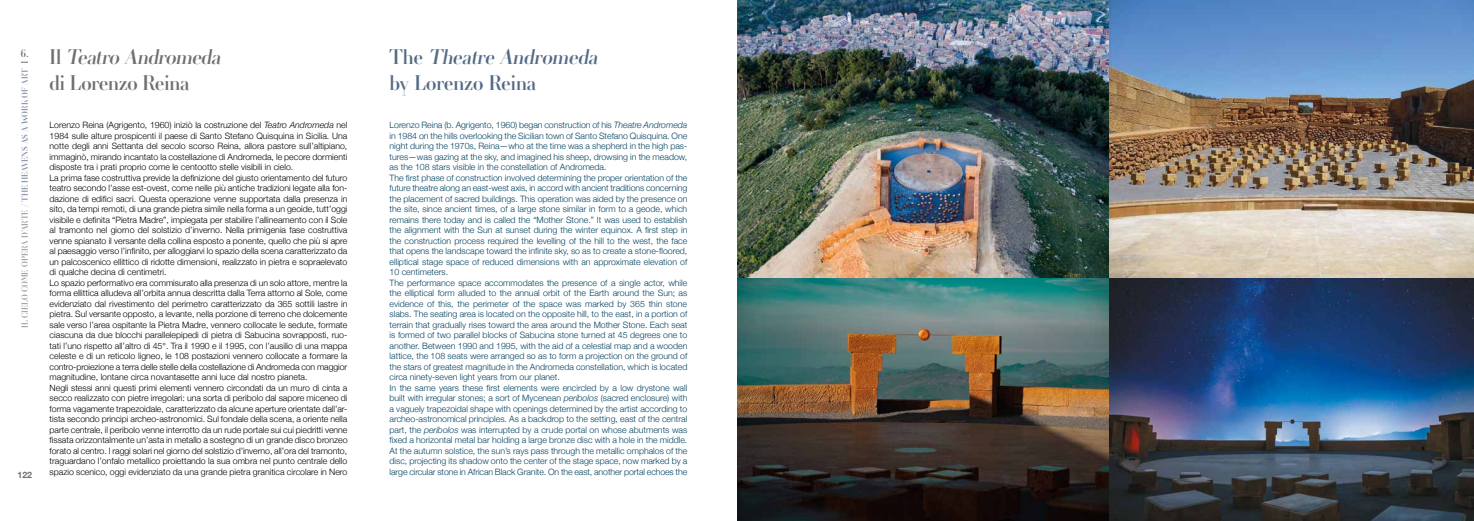
<style>
.page{position:relative;width:1474px;height:521px;background:#fff}
.page>*{position:absolute;margin:0;border:0;box-sizing:border-box;transform-origin:0 0}
.t1{font:21px/25.2px "Retiro Std Regular 24 pt";letter-spacing:-.01em;color:#706f6f;text-align:center}
.t2{font:21px/25.2px "Retiro Std Regular 24 pt";color:#536b86}
.t3{font:300 8.75px/10.5px "Helvetica Neue";color:#000}
.t4{font:300 8.75px/10.5px "Helvetica Neue";color:#004260}
.t5{font:8.75px "Retiro Std Regular 24 pt";color:#838fa4}
.t6{font:700 8.75px "Helvetica Neue";color:#706f6f}
.s1{font-style:italic}
.s2{color:#9d9d9c}
</style>
<div class="page">
<img style="left:737px;top:0;width:736px;height:521px">
<h1 class="t1" style="left:21px;top:46px;width:205px"><sup>6</sup> <sup>.</sup> I l <span class="s1">Teatro Andromeda </span>di Lorenzo Reina</h1>
<p class="t3" style="left:50px;top:119px;width:299px">Lorenzo Reina (Agrigento, 1960) iniziò la costruzione del <span class="s1">Teatro Andromeda</span> nel 1984 sulle alture prospicenti il paese di Santo Stefano Quisquina in Sicilia. Una notte degli anni Settanta del secolo scorso Reina, allora pastore sull’altipiano, immaginò, mirando incantato la costellazione di Andromeda, le pecore dormienti disposte tra i prati proprio come le centootto stelle visibili in cielo.<br>La prima fase costruttiva previde la definizione del giusto orientamento del futuro teatro secondo l’asse est-ovest, come nelle più antiche tradizioni legate alla fon&shy;dazione di edifici sacri. Questa operazione venne supportata dalla presenza in sito, da tempi remoti, di una grande pietra simile nella forma a un geoide, tutt’oggi visibile e definita “Pietra Madre”, impiegata per stabilire l’allineamento con il Sole al tramonto nel giorno del solstizio d’inverno. Nella primigenia fase costruttiva venne spianato il versante della collina esposto a ponente, quello che più si apre al paesaggio verso l’infinito, per alloggiarvi lo spazio della scena caratterizzato da un palcoscenico ellittico di ridotte dimensioni, realizzato in pietra e sopraelevato di qualche decina di centimetri.<br>Lo spazio performativo era commisurato alla presenza di un solo attore, mentre la forma ellittica alludeva all’orbita annua descritta dalla Terra attorno al Sole, come evidenziato dal rivestimento del perimetro caratterizzato da 365 sottili lastre in pietra. Sul versante opposto, a levante, nella porzione di terreno che dolcemente sale verso l’area ospitante la Pietra Madre, vennero collocate le sedute, formate ciascuna da due blocchi parallelepipedi di pietra di Sabucina sovrapposti, ruo&shy;tati l’uno rispetto all’altro di 45°. Tra il 1990 e il 1995, con l’ausilio di una mappa celeste e di un reticolo ligneo, le 108 postazioni vennero collocate a formare la contro-proiezione a terra delle stelle della costellazione di Andromeda con maggior magnitudine, lontane circa novantasette anni luce dal nostro pianeta.<br>Negli stessi anni questi primi elementi vennero circondati da un muro di cinta a secco realizzato con pietre irregolari: una sorta di peribolo dal sapore miceneo di forma vagamente trapezoidale, caratterizzato da alcune aperture orientate dall’ar&shy;tista secondo principi archeo-astronomici. Sul fondale della scena, a oriente nella parte centrale, il peribolo venne interrotto da un rude portale sui cui piedritti venne fissata orizzontalmente un’asta in metallo a sostegno di un grande disco bronzeo forato al centro. I raggi solari nel giorno del solstizio d’inverno, all’ora del tramonto, traguardano l’onfalo metallico proiettando la sua ombra nel punto centrale dello spazio scenico, oggi evidenziato da una grande pietra granitica circolare in Nero</p>
<p class="t5" style="left:20px;top:328px;width:261px;rotate:-90deg"><span class="s2">IL CIELO COME OPERA D’ARTE</span> / THE HEAVENS AS A WORK OF ART</p>
<p class="t6" style="left:18px;top:468px;width:16px">122</p>
<h1 class="t2" style="left:389px;top:46px;width:213px">T h e <span class="s1">Theatre Andromeda </span>by Lorenzo Reina</h1>
<p class="t4" style="left:389px;top:119px;width:299px">Lorenzo Reina (b. Agrigento, 1960) began construction of his <span class="s1">Theatre Andromeda </span>in 1984 on the hills overlooking the Sicilian town of Santo Stefano Quisquina. One night during the 1970s, Reina—who at the time was a shepherd in the high pas&shy;tures—was gazing at the sky, and imagined his sheep, drowsing in the meadow, as the 108 stars visible in the constellation of Andromeda.<br>The first phase of construction involved determining the proper orientation of the future theatre along an east-west axis, in accord with ancient traditions concerning the placement of sacred buildings. This operation was aided by the presence on the site, since ancient times, of a large stone similar in form to a geode, which remains there today and is called the “Mother Stone.” It was used to establish the alignment with the Sun at sunset during the winter equinox. A first step in the construction process required the levelling of the hill to the west, the face that opens the landscape toward the infinite sky, so as to create a stone-floored, elliptical stage space of reduced dimensions with an approximate elevation of 10 centimeters.<br>The performance space accommodates the presence of a single actor, while the elliptical form alluded to the annual orbit of the Earth around the Sun; as evidence of this, the perimeter of the space was marked by 365 thin stone slabs. The seating area is located on the opposite hill, to the east, in a portion of terrain that gradually rises toward the area around the Mother Stone. Each seat is formed of two parallel blocks of Sabucina stone turned at 45 degrees one to another. Between 1990 and 1995, with the aid of a celestial map and a wooden lattice, the 108 seats were arranged so as to form a projection on the ground of the stars of greatest magnitude in the Andromeda constellation, which is located circa ninety-seven light years from our planet.<br>In the same years these first elements were encircled by a low drystone wall built with irregular stones; a sort of Mycenean <span class="s1">peribolos</span> (sacred enclosure) with a vaguely trapezoidal shape with openings determined by the artist according to archeo-astronomical principles. As a backdrop to the setting, east of the central part, the <span class="s1">peribolos</span> was interrupted by a crude portal on whose abutments was fixed a horizontal metal bar holding a large bronze disc with a hole in the middle.<br>At the autumn solstice, the sun’s rays pass through the metallic omphalos of the disc, projecting its shadow onto the center of the stage space, now marked by a large circular stone in African Black Granite. On the east, another portal echoes the</p>
</div>
